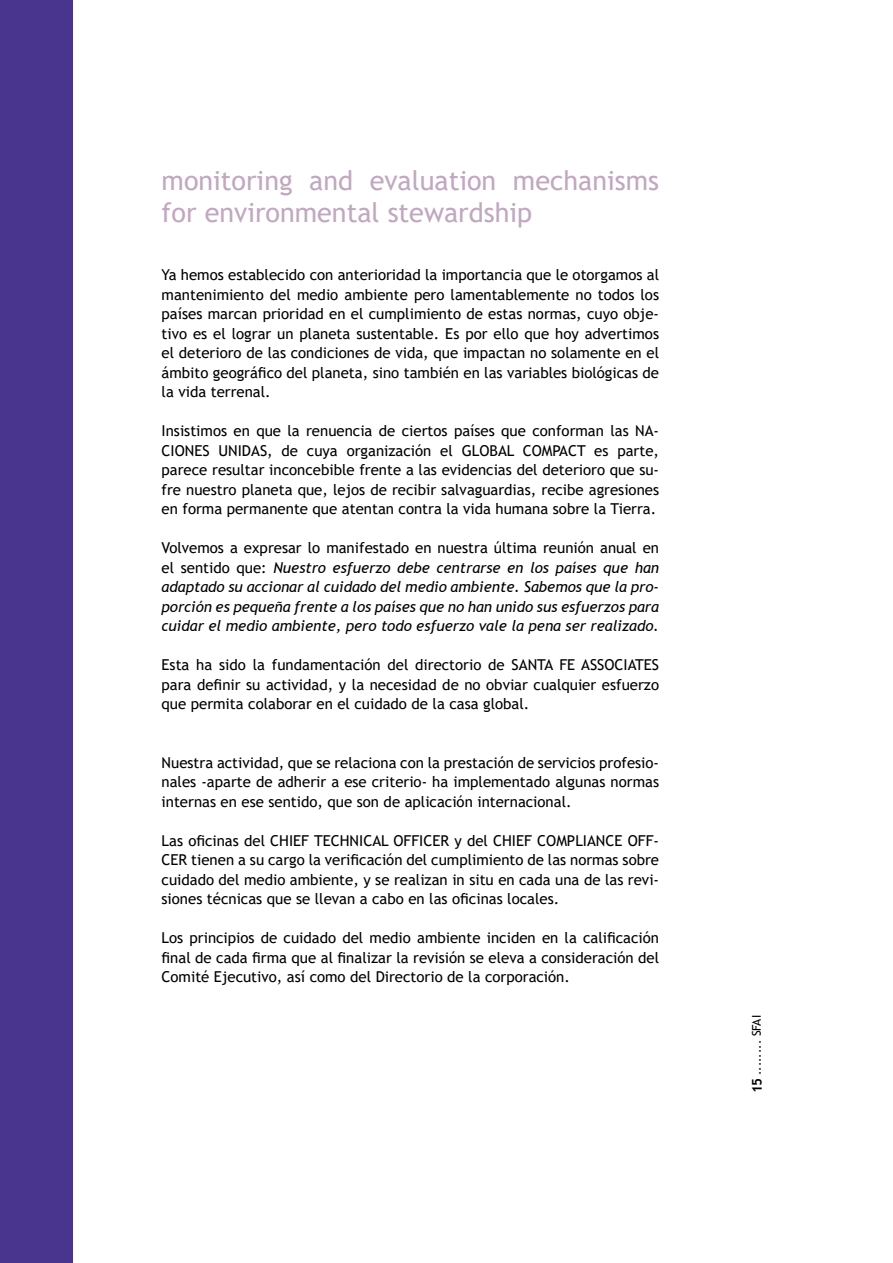
<style>
.page{position:relative;width:893px;height:1263px;background:#fff}
.page>*{position:absolute;margin:0;border:0;box-sizing:border-box;transform-origin:0 0}
.t1{font:27px/31.5px "Trebuchet MS";color:#c1a8c0}
.t2{font:15px/19.5px "Trebuchet MS";color:#000;text-align:justify}
.t3{font:italic 15px/19.5px "Trebuchet MS";color:#000;text-align:justify}
.t4{font:12px "Trebuchet MS";color:#000}
.s1{font-style:normal}
.s2{font-weight:700;font-size:13.5px}
</style>
<div class="page">
<div style="left:0;top:0;width:73px;height:1263px;background:#49348e"></div>
<h1 class="t1" style="left:162px;top:164px;width:499px">monitoring and evaluation mechanisms for environmental stewardship</h1>
<p class="t2" style="left:162px;top:265px;width:499px">Ya hemos establecido con anterioridad la importancia que le otorgamos al mantenimiento del medio ambiente pero lamentablemente no todos los países marcan prioridad en el cumplimiento de estas normas, cuyo obje&shy;tivo es el lograr un planeta sustentable. Es por ello que hoy advertimos el deterioro de las condiciones de vida, que impactan no solamente en el ámbito geográfico del planeta, sino también en las variables biológicas de la vida terrenal.</p>
<p class="t2" style="left:162px;top:421px;width:499px">Insistimos en que la renuencia de ciertos países que conforman las NA-CIONES UNIDAS, de cuya organización el GLOBAL COMPACT es parte, parece resultar inconcebible frente a las evidencias del deterioro que su&shy;fre nuestro planeta que, lejos de recibir salvaguardias, recibe agresiones en forma permanente que atentan contra la vida humana sobre la Tierra.</p>
<p class="t3" style="left:162px;top:538px;width:499px"><span class="s1">Volvemos a expresar lo manifestado en nuestra última reunión anual en el sentido que:</span> Nuestro esfuerzo debe centrarse en los países que han adaptado su accionar al cuidado del medio ambiente. Sabemos que la pro&shy;porción es pequeña frente a los países que no han unido sus esfuerzos para cuidar el medio ambiente, pero todo esfuerzo vale la pena ser realizado.</p>
<p class="t2" style="left:162px;top:655px;width:499px">Esta ha sido la fundamentación del directorio de SANTA FE ASSOCIATES para definir su actividad, y la necesidad de no obviar cualquier esfuerzo que permita colaborar en el cuidado de la casa global.</p>
<p class="t2" style="left:162px;top:752px;width:499px">Nuestra actividad, que se relaciona con la prestación de servicios profesio&shy;nales -aparte de adherir a ese criterio- ha implementado algunas normas internas en ese sentido, que son de aplicación internacional.</p>
<p class="t2" style="left:162px;top:830px;width:499px">Las oficinas del CHIEF TECHNICAL OFFICER y del CHIEF COMPLIANCE OFF-CER tienen a su cargo la verificación del cumplimiento de las normas sobre cuidado del medio ambiente, y se realizan in situ en cada una de las revi&shy;siones técnicas que se llevan a cabo en las oficinas locales.</p>
<p class="t2" style="left:162px;top:928px;width:499px">Los principios de cuidado del medio ambiente inciden en la calificación final de cada firma que al finalizar la revisión se eleva a consideración del Comité Ejecutivo, así como del Directorio de la corporación.</p>
<p class="t4" style="left:749px;top:1093px;width:79px;rotate:-90deg"><span class="s2">15</span> ........ SFAI</p>
</div>
